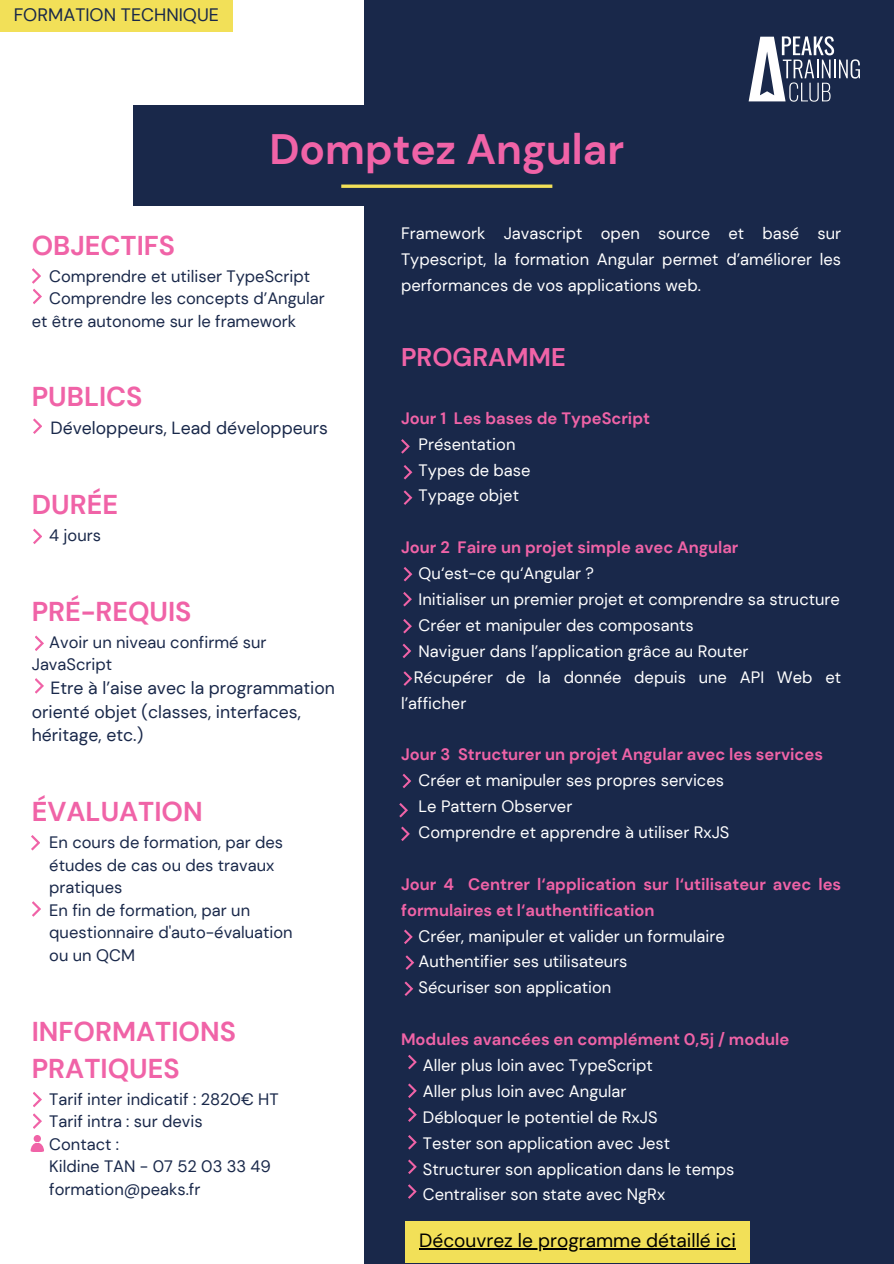
<style>
.page{position:relative;width:894px;height:1264px;background:#fff}
.page>*{position:absolute;margin:0;border:0;box-sizing:border-box;transform-origin:0 0}
.t1{font:700 42.45px "DM Sans";color:#f063a7}
.t2{font:700 27.15px/37.2px "DM Sans";color:#f063a7}
.t3{font:700 25.5px "DM Sans";color:#f063a7}
.t4{font:19.05px "DM Sans";color:#000}
.t5{font:18px "DM Sans";color:#19284a}
.t6{font:17.55px/23.7px "DM Sans";color:#19284a}
.t7{font:16.5px/25.8px "DM Sans";color:#fff;text-align:justify}
.t8{font:16.5px/22.5px "DM Sans";color:#19284a}
.t9{font:700 16.5px/25.8px "DM Sans";color:#f063a7}
</style>
<div class="page">
<div style="left:364px;top:0;width:529px;height:1263px;background:#19284a"></div>
<div style="left:133px;top:105px;width:567px;height:101px;background:#19284a"></div>
<svg style="left:341px;top:184px;width:211px;height:4px"></svg>
<svg style="left:33px;top:418px;width:9px;height:16px"></svg>
<svg style="left:33px;top:528px;width:9px;height:16px"></svg>
<svg style="left:35px;top:678px;width:9px;height:15px"></svg>
<svg style="left:31px;top:835px;width:9px;height:15px"></svg>
<svg style="left:35px;top:635px;width:9px;height:16px"></svg>
<svg style="left:33px;top:1092px;width:9px;height:15px"></svg>
<svg style="left:33px;top:1113px;width:9px;height:15px"></svg>
<svg style="left:31px;top:1135px;width:13px;height:16px"></svg>
<svg style="left:748px;top:36px;width:111px;height:66px"></svg>
<div style="left:405px;top:1220px;width:344px;height:42px;background:#f2e058"></div>
<hr style="left:419px;top:1247px;width:316px;height:2px;background:#000">
<div style="left:0;top:0;width:233px;height:31px;background:#f2e058"></div>
<svg style="left:403px;top:465px;width:9px;height:14px"></svg>
<svg style="left:404px;top:981px;width:9px;height:15px"></svg>
<svg style="left:405px;top:955px;width:9px;height:14px"></svg>
<svg style="left:403px;top:567px;width:9px;height:14px"></svg>
<svg style="left:403px;top:592px;width:9px;height:14px"></svg>
<svg style="left:403px;top:490px;width:9px;height:15px"></svg>
<svg style="left:403px;top:619px;width:9px;height:14px"></svg>
<svg style="left:404px;top:929px;width:8px;height:15px"></svg>
<svg style="left:32px;top:268px;width:10px;height:36px"></svg>
<svg style="left:32px;top:901px;width:9px;height:15px"></svg>
<svg style="left:401px;top:439px;width:9px;height:14px"></svg>
<svg style="left:401px;top:826px;width:9px;height:15px"></svg>
<svg style="left:402px;top:643px;width:9px;height:15px"></svg>
<svg style="left:402px;top:774px;width:9px;height:14px"></svg>
<svg style="left:399px;top:803px;width:9px;height:14px"></svg>
<svg style="left:408px;top:1055px;width:8px;height:14px"></svg>
<svg style="left:408px;top:1083px;width:8px;height:15px"></svg>
<svg style="left:408px;top:1107px;width:8px;height:14px"></svg>
<svg style="left:408px;top:1135px;width:8px;height:14px"></svg>
<svg style="left:408px;top:1159px;width:8px;height:15px"></svg>
<svg style="left:408px;top:1184px;width:8px;height:14px"></svg>
<svg style="left:403px;top:671px;width:9px;height:15px"></svg>
<p class="t5" style="left:14px;top:3px;width:207px">FORMATION TECHNIQUE</p>
<p class="t1" style="left:269px;top:121px;width:356px">Domptez Angular</p>
<h2 class="t2" style="left:32px;top:227px;width:145px">OBJECTIFS</h2>
<p class="t8" style="left:49px;top:265px;width:262px">Comprendre et utiliser TypeScript</p>
<p class="t8" style="left:49px;top:287px;width:277px">Comprendre les concepts d’Angular</p>
<p class="t8" style="left:32px;top:310px;width:266px">et être autonome sur le framework</p>
<h2 class="t2" style="left:32px;top:378px;width:112px">PUBLICS</h2>
<p class="t6" style="left:50px;top:416px;width:279px">Développeurs, Lead développeurs</p>
<h2 class="t2" style="left:32px;top:486px;width:88px">DURÉE</h2>
<p class="t8" style="left:49px;top:524px;width:53px">4 jours</p>
<h2 class="t2" style="left:32px;top:593px;width:161px">PRÉ-REQUIS</h2>
<p class="t8" style="left:32px;top:631px;width:236px;text-indent:17px">Avoir un niveau confirmé sur<br>JavaScript</p>
<p class="t6" style="left:32px;top:676px;width:304px;text-indent:19px">Etre à l’aise avec la programmation orienté objet (classes, interfaces, héritage, etc.)</p>
<h2 class="t2" style="left:32px;top:793px;width:172px">ÉVALUATION</h2>
<p class="t8" style="left:49px;top:831px;width:245px">En cours de formation, par des études de cas ou des travaux pratiques<br>En fin de formation, par un questionnaire d'auto-évaluation ou un QCM</p>
<h2 class="t2" style="left:32px;top:1012px;width:206px">INFORMATIONS<br>PRATIQUES</h2>
<p class="t8" style="left:49px;top:1087px;width:231px">Tarif inter indicatif : 2820€ HT<br>Tarif intra : sur devis<br>Contact :<br>Kildine TAN - 07 52 03 33 49 formation@peaks.fr</p>
<p class="t7" style="left:401px;top:221px;width:441px">Framework Javascript open source et basé sur Typescript, la formation Angular permet d’améliorer les performances de vos applications web.</p>
<p class="t3" style="left:401px;top:341px;width:166px">PROGRAMME</p>
<h2 class="t9" style="left:401px;top:405px;width:250px">Jour 1 Les bases de TypeScript</h2>
<p class="t7" style="left:418px;top:431px;width:98px">Présentation</p>
<p class="t7" style="left:418px;top:457px;width:113px">Types de base</p>
<p class="t7" style="left:418px;top:483px;width:102px">Typage objet</p>
<p class="t9" style="left:401px;top:534px;width:339px">Jour 2 Faire un projet simple avec Angular</p>
<p class="t7" style="left:418px;top:560px;width:177px">Qu‘est-ce qu‘Angular ?</p>
<p class="t7" style="left:418px;top:586px;width:423px">Initialiser un premier projet et comprendre sa structure</p>
<p class="t7" style="left:418px;top:612px;width:276px">Créer et manipuler des composants</p>
<p class="t7" style="left:418px;top:638px;width:331px">Naviguer dans l’application grâce au Router</p>
<p class="t7" style="left:401px;top:664px;width:441px;text-indent:13px">Récupérer de la donnée depuis une API Web et l’afficher</p>
<p class="t9" style="left:401px;top:741px;width:423px">Jour 3 Structurer un projet Angular avec les services</p>
<p class="t7" style="left:418px;top:767px;width:307px">Créer et manipuler ses propres services</p>
<p class="t7" style="left:418px;top:793px;width:155px">Le Pattern Observer</p>
<p class="t7" style="left:418px;top:819px;width:312px">Comprendre et apprendre à utiliser RxJS</p>
<p class="t9" style="left:401px;top:871px;width:441px">Jour 4 Centrer l‘application sur l‘utilisateur avec les formulaires et l‘authentification</p>
<p class="t7" style="left:418px;top:923px;width:308px">Créer, manipuler et valider un formulaire</p>
<p class="t7" style="left:418px;top:948px;width:210px">Authentifier ses utilisateurs</p>
<p class="t7" style="left:418px;top:974px;width:194px">Sécuriser son application</p>
<p class="t9" style="left:401px;top:1026px;width:389px">Modules avancées en complément 0,5j / module</p>
<p class="t7" style="left:423px;top:1052px;width:231px">Aller plus loin avec TypeScript</p>
<p class="t7" style="left:423px;top:1078px;width:205px">Aller plus loin avec Angular</p>
<p class="t7" style="left:423px;top:1104px;width:236px">Débloquer le potentiel de RxJS</p>
<p class="t7" style="left:423px;top:1130px;width:249px">Tester son application avec Jest</p>
<p class="t7" style="left:423px;top:1155px;width:313px">Structurer son application dans le temps</p>
<p class="t7" style="left:423px;top:1181px;width:244px">Centraliser son state avec NgRx</p>
<p class="t4" style="left:419px;top:1227px;width:318px">Découvrez le programme détaillé ici</p>
</div>
